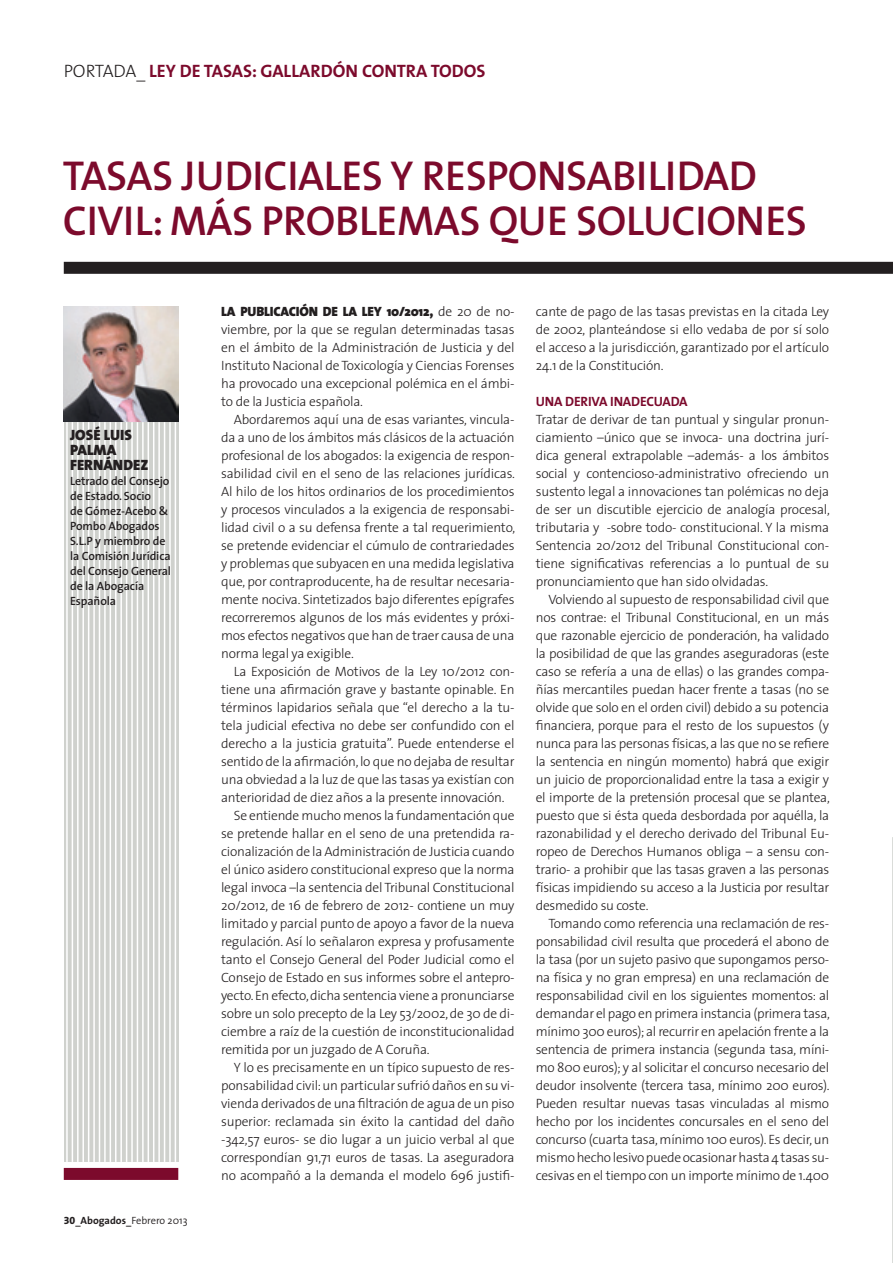
<style>
.page{position:relative;width:893px;height:1263px;background:#fff}
.page>*{position:absolute;margin:0;border:0;box-sizing:border-box;transform-origin:0 0}
.t1{font:600 42px "The Sans";color:#7c0a2c}
.t2{font:700 18px "The Sans";color:#7c0a2c}
.t3{font:900 15px/15px "The Sans";color:#231f20}
.t4{font:300 13.5px/18px "The Sans";letter-spacing:-.015em;color:#231f20;text-align:justify}
.t5{font:700 13.5px "The Sans";color:#7c0a2c}
.t6{font:600 12px/15px "The Sans";letter-spacing:-.01em;color:#231f20}
.t7{font:300 10.5px "The Sans";color:#231f20}
.s1{font-weight:300;color:#231f20}
.s2{font-family:"The Sans Extra Bold Expert";font-weight:400}
.s3{font-weight:600}
.s4{font-weight:700}
.s5{font-weight:900}
</style>
<div class="page">
<svg style="left:892px;top:837px;width:1px;height:426px"></svg>
<div style="left:64px;top:422px;width:114px;height:740px;background:#cfd1cd"></div>
<hr style="left:66px;top:422px;width:2px;height:740px;background:#fff">
<hr style="left:72px;top:422px;width:1px;height:740px;background:#fff">
<hr style="left:77px;top:422px;width:2px;height:740px;background:#fff">
<hr style="left:82px;top:422px;width:2px;height:740px;background:#fff">
<hr style="left:88px;top:422px;width:1px;height:740px;background:#fff">
<hr style="left:93px;top:422px;width:2px;height:740px;background:#fff">
<hr style="left:99px;top:422px;width:1px;height:740px;background:#fff">
<hr style="left:104px;top:422px;width:2px;height:740px;background:#fff">
<hr style="left:110px;top:422px;width:1px;height:740px;background:#fff">
<hr style="left:115px;top:422px;width:2px;height:740px;background:#fff">
<hr style="left:120px;top:422px;width:2px;height:740px;background:#fff">
<hr style="left:126px;top:422px;width:1px;height:740px;background:#fff">
<hr style="left:131px;top:422px;width:2px;height:740px;background:#fff">
<hr style="left:137px;top:422px;width:1px;height:740px;background:#fff">
<hr style="left:142px;top:422px;width:2px;height:740px;background:#fff">
<hr style="left:148px;top:422px;width:1px;height:740px;background:#fff">
<hr style="left:153px;top:422px;width:1px;height:740px;background:#fff">
<hr style="left:158px;top:422px;width:2px;height:740px;background:#fff">
<hr style="left:164px;top:422px;width:1px;height:740px;background:#fff">
<hr style="left:169px;top:422px;width:2px;height:740px;background:#fff">
<hr style="left:175px;top:422px;width:1px;height:740px;background:#fff">
<div style="left:64px;top:1168px;width:114px;height:12px;background:#7c0a2c"></div>
<img style="left:64px;top:307px;width:115px;height:115px">
<div style="left:64px;top:262px;width:829px;height:12px;background:#231f20"></div>
<h2 class="t2" style="left:64px;top:56px;width:423px"><span class="s1">portada_</span> LEY DE TASAS: GALLARDÓN CONTRA TODOS</h2>
<p class="t1" style="left:63px;top:140px;width:23px">TASAS</p>
<p class="t1" style="left:181px;top:140px;width:91px">JUDICIALES</p>
<p class="t1" style="left:390px;top:140px;width:56px">Y RESPONSA</p>
<p class="t1" style="left:612px;top:140px;width:147px">BILI DAD</p>
<p class="t1" style="left:63px;top:185px;width:135px">CIVIL: MÁS</p>
<p class="t1" style="left:262px;top:185px;width:122px">PROBLEMAS</p>
<p class="t1" style="left:489px;top:185px;width:206px">QUESOLUCIONES</p>
<p class="t3" style="left:70px;top:427px;width:80px">JOSÉ LUIS<br>PALMA<br>FERNÁNDEZ</p>
<p class="t6" style="left:70px;top:473px;width:102px">Letrado del Consejo de Estado. Socio<br>de Gómez-Acebo &amp;<br>Pombo Abogados<br>S.L.P y miembro de la Comisión Jurídica del Consejo General de la Abogacía<br>Española</p>
<p class="t7" style="left:64px;top:1211px;width:125px"><span class="s2">30</span><span class="s3">_</span><span class="s4">ABOGADOS</span><span class="s3">_</span>Febrero 2013</p>
<p class="t4" style="left:221px;top:302px;width:295px"><span class="s5">LA PUBLICACIÓN DE LA LEY 10/2012,</span> de 20 de no&shy;viembre, por la que se regulan determinadas tasas en el ámbito de la Administración de Justicia y del Instituto Nacional de Toxicología y Ciencias Forenses ha provocado una excepcional polémica en el ámbi&shy;to de la Justicia española.</p>
<p class="t4" style="left:221px;top:410px;width:296px;text-indent:13px">Abordaremos aquí una de esas variantes, vincula&shy;da a uno de los ámbitos más clásicos de la actuación profesional de los abogados: la exigencia de respon&shy;sabilidad civil en el seno de las relaciones jurídicas.<br>Al hilo de los hitos ordinarios de los procedimientos y procesos vinculados a la exigencia de responsabi&shy;lidad civil o a su defensa frente a tal requerimiento, se pretende evidenciar el cúmulo de contrariedades y problemas que subyacen en una medida legislativa que, por contraproducente, ha de resultar necesaria&shy;mente nociva. Sintetizados bajo diferentes epígrafes recorreremos algunos de los más evidentes y próxi&shy;mos efectos negativos que han de traer causa de una norma legal ya exigible.</p>
<p class="t4" style="left:221px;top:662px;width:295px;text-indent:13px">La Exposición de Motivos de la Ley 10/2012 con&shy;tiene una afirmación grave y bastante opinable. En términos lapidarios señala que “el derecho a la tu&shy;tela judicial efectiva no debe ser confundido con el derecho a la justicia gratuita”. Puede entenderse el sentido de la afirmación, lo que no dejaba de resultar una obviedad a la luz de que las tasas ya existían con anterioridad de diez años a la presente innovación.</p>
<p class="t4" style="left:221px;top:806px;width:295px;text-indent:13px">Se entiende mucho menos la fundamentación que se pretende hallar en el seno de una pretendida ra&shy;cionalización de la Administración de Justicia cuando el único asidero constitucional expreso que la norma legal invoca –la sentencia del Tribunal Constitucional 20/2012, de 16 de febrero de 2012- contiene un muy limitado y parcial punto de apoyo a favor de la nueva regulación. Así lo señalaron expresa y profusamente tanto el Consejo General del Poder Judicial como el Consejo de Estado en sus informes sobre el antepro&shy;yecto. En efecto, dicha sentencia viene a pronunciarse sobre un solo precepto de la Ley 53/2002, de 30 de di&shy;ciembre a raíz de la cuestión de inconstitucionalidad remitida por un juzgado de A Coruña.</p>
<p class="t4" style="left:221px;top:1058px;width:295px;text-indent:13px">Y lo es precisamente en un típico supuesto de res&shy;ponsabilidad civil: un particular sufrió daños en su vi&shy;vienda derivados de una filtración de agua de un piso superior: reclamada sin éxito la cantidad del daño -342,57 euros- se dio lugar a un juicio verbal al que correspondían 91,71 euros de tasas. La aseguradora no acompañó a la demanda el modelo 696 justifi-</p>
<p class="t4" style="left:536px;top:302px;width:295px">cante de pago de las tasas previstas en la citada Ley de 2002, planteándose si ello vedaba de por sí solo el acceso a la jurisdicción, garantizado por el artículo 24.1 de la Constitución.</p>
<p class="t5" style="left:536px;top:390px;width:10px">UNA</p>
<p class="t5" style="left:565px;top:390px;width:8px">DERI</p>
<p class="t5" style="left:591px;top:390px;width:28px">VA INADECUADA</p>
<p class="t4" style="left:536px;top:410px;width:296px">Tratar de derivar de tan puntual y singular pronun&shy;ciamiento –único que se invoca- una doctrina jurí&shy;dica general extrapolable –además- a los ámbitos social y contencioso-administrativo ofreciendo un sustento legal a innovaciones tan polémicas no deja de ser un discutible ejercicio de analogía procesal, tributaria y -sobre todo- constitucional. Y la misma Sentencia 20/2012 del Tribunal Constitucional con&shy;tiene significativas referencias a lo puntual de su pronunciamiento que han sido olvidadas.</p>
<p class="t4" style="left:536px;top:590px;width:296px;text-indent:13px">Volviendo al supuesto de responsabilidad civil que nos contrae: el Tribunal Constitucional, en un más que razonable ejercicio de ponderación, ha validado la posibilidad de que las grandes aseguradoras (este caso se refería a una de ellas) o las grandes compa&shy;ñías mercantiles puedan hacer frente a tasas (no se olvide que solo en el orden civil) debido a su potencia financiera, porque para el resto de los supuestos (y nunca para las personas físicas, a las que no se refiere la sentencia en ningún momento) habrá que exigir un juicio de proporcionalidad entre la tasa a exigir y el importe de la pretensión procesal que se plantea, puesto que si ésta queda desbordada por aquélla, la razonabilidad y el derecho derivado del Tribunal Eu&shy;ropeo de Derechos Humanos obliga – a sensu con&shy;trario- a prohibir que las tasas graven a las personas físicas impidiendo su acceso a la Justicia por resultar desmedido su coste.</p>
<p class="t4" style="left:536px;top:914px;width:296px;text-indent:13px">Tomando como referencia una reclamación de res&shy;ponsabilidad civil resulta que procederá el abono de la tasa (por un sujeto pasivo que supongamos perso&shy;na física y no gran empresa) en una reclamación de responsabilidad civil en los siguientes momentos: al demandar el pago en primera instancia (primera tasa, mínimo 300 euros); al recurrir en apelación frente a la sentencia de primera instancia (segunda tasa, míni&shy;mo 800 euros); y al solicitar el concurso necesario del deudor insolvente (tercera tasa, mínimo 200 euros).<br>Pueden resultar nuevas tasas vinculadas al mismo hecho por los incidentes concursales en el seno del concurso (cuarta tasa, mínimo 100 euros). Es decir, un mismo hecho lesivo puede ocasionar hasta 4 tasas su&shy;cesivas en el tiempo con un importe mínimo de 1.400</p>
</div>
